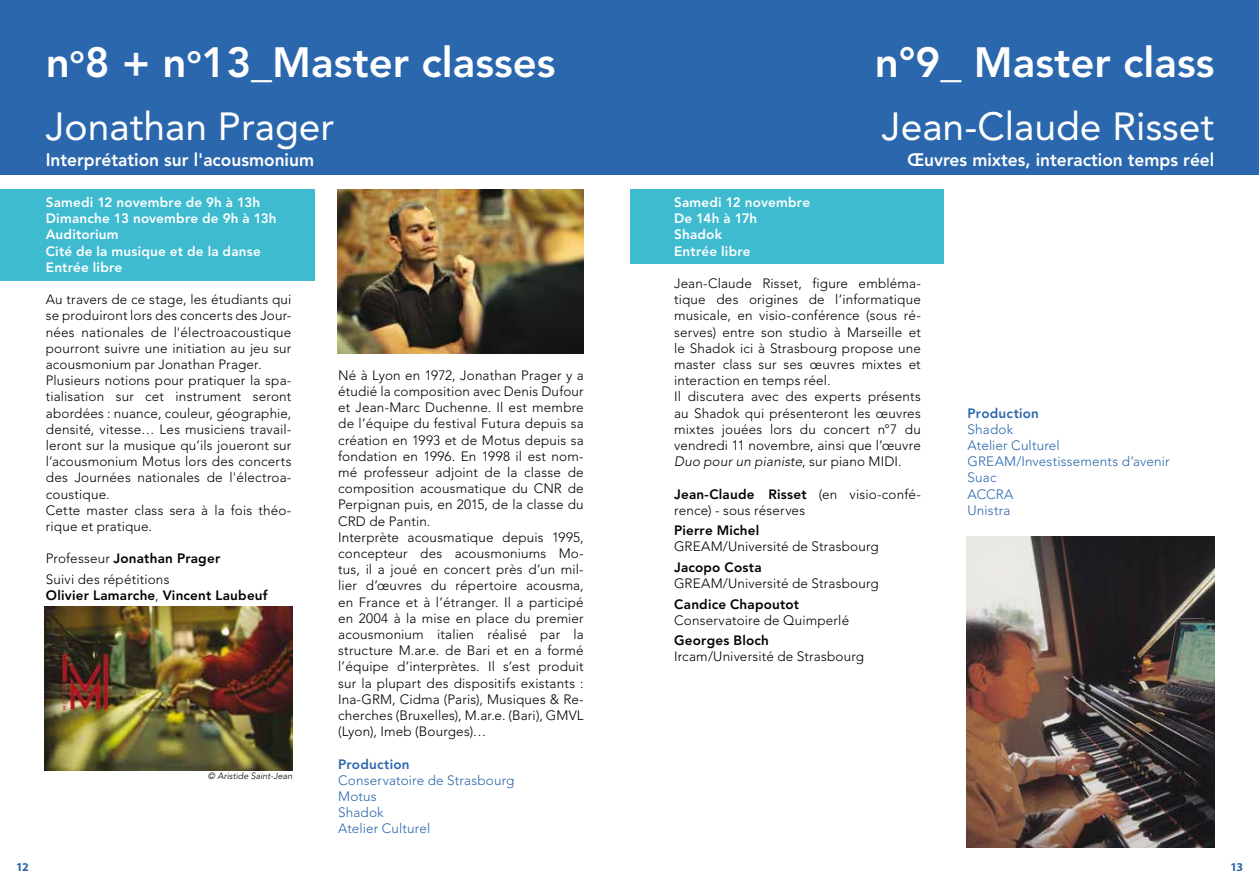
<style>
.page{position:relative;width:1259px;height:893px;background:#fff}
.page>*{position:absolute;margin:0;border:0;box-sizing:border-box;transform-origin:0 0}
.t1{font:800 42px "Avenir";color:#fff}
.t2{font:39px "Avenir";color:#fff}
.t3{font:800 18px "Avenir";color:#fff;scale:.96 1}
.t4{font:300 13.5px/16.2px "Avenir";letter-spacing:.01em;color:#000}
.t5{font:800 13.5px/16.2px "Avenir";letter-spacing:.015em;color:#fff}
.t6{font:300 13.5px/16.2px "Avenir";letter-spacing:.01em;color:#2b67ac}
.t7{font:800 13.5px "Avenir";letter-spacing:.015em;color:#000}
.t8{font:800 13.5px "Avenir";letter-spacing:.015em;color:#2b67ac}
.t9{font:700 12px "Myriad Pro";color:#2b67ac}
.t10{font:italic 300 9px "Avenir";color:#000}
.s1{font-weight:800}
.s2{font-weight:300}
.s3{font-style:italic}
</style>
<div class="page">
<div style="left:631px;top:189px;width:313px;height:75px;background:#3fbbd0"></div>
<div style="left:629px;top:0;width:630px;height:174px;background:#2b67ac"></div>
<div style="left:0;top:189px;width:315px;height:92px;background:#3fbbd0"></div>
<div style="left:0;top:0;width:629px;height:174px;background:#2b67ac"></div>
<img style="left:337px;top:189px;width:247px;height:164px">
<img style="left:45px;top:607px;width:247px;height:164px">
<img style="left:966px;top:536px;width:248px;height:312px">
<h1 class="t1" style="left:46px;top:37px;width:511px">n<sup>o</sup>8 + n<sup>o</sup>13_Master classes</h1>
<h2 class="t2" style="left:46px;top:104px;width:290px">Jonathan Prager</h2>
<h3 class="t3" style="left:46px;top:149px;width:281px">Interprétation sur l'acousmonium</h3>
<p class="t5" style="left:46px;top:194px;width:232px">Samedi 12 novembre de 9h à 13h<br>Dimanche 13 novembre de 9h à 13h<br>Auditorium<br>Cité de la musique et de la danse<br>Entrée libre</p>
<p class="t4" style="left:46px;top:291px;width:247px">Au travers de ce stage, les étudiants qui se produiront lors des concerts des Jour&shy;nées nationales de l'électroacoustique pourront suivre une initiation au jeu sur acousmonium par Jonathan Prager.<br>Plusieurs notions pour pratiquer la spa&shy;tialisation sur cet instrument seront abordées : nuance, couleur, géographie, densité, vitesse… Les musiciens travail&shy;leront sur la musique qu’ils joueront sur l’acousmonium Motus lors des concerts des Journées nationales de l'électroa&shy;coustique.<br>Cette master class sera à la fois théo&shy;rique et pratique.</p>
<p class="t4" style="left:46px;top:548px;width:176px;line-height:20.4px">Professeur <span class="s1">Jonathan Prager<br></span>Suivi des répétitions</p>
<p class="t7" style="left:46px;top:587px;width:223px">Olivier Lamarche<span class="s2">,</span> Vincent Laubeuf</p>
<p class="t10" style="left:208px;top:771px;width:86px">© Aristide Saint-Jean</p>
<p class="t4" style="left:338px;top:367px;width:247px">Né à Lyon en 1972, Jonathan Prager y a étudié la composition avec Denis Dufour et Jean-Marc Duchenne. Il est membre de l’équipe du festival Futura depuis sa création en 1993 et de Motus depuis sa fondation en 1996. En 1998 il est nom&shy;mé professeur adjoint de la classe de composition acousmatique du CNR de Perpignan puis, en 2015, de la classe du CRD de Pantin.<br>Interprète acousmatique depuis 1995, concepteur des acousmoniums Mo&shy;tus, il a joué en concert près d’un mil&shy;lier d’œuvres du répertoire acousma, en France et à l’étranger. Il a participé en 2004 à la mise en place du premier acousmonium italien réalisé par la structure M.ar.e. de Bari et en a formé l’équipe d’interprètes. Il s’est produit sur la plupart des dispositifs existants :<br>Ina-GRM, Cidma (Paris), Musiques &amp; Re&shy;cherches (Bruxelles), M.ar.e. (Bari), GMVL (Lyon), Imeb (Bourges)…</p>
<p class="t8" style="left:338px;top:756px;width:73px">Production</p>
<p class="t6" style="left:338px;top:772px;width:178px">Conservatoire de Strasbourg<br>Motus<br>Shadok<br>Atelier Culturel</p>
<h1 class="t1" style="left:874px;top:37px;width:341px">n°9_ Master class</h1>
<h2 class="t2" style="left:882px;top:104px;width:334px">Jean-Claude Risset</h2>
<h3 class="t3" style="left:907px;top:149px;width:322px">Œuvres mixtes, interaction temps réel</h3>
<p class="t5" style="left:674px;top:194px;width:137px">Samedi 12 novembre<br>De 14h à 17h<br>Shadok<br>Entrée libre</p>
<p class="t4" style="left:674px;top:275px;width:248px">Jean-Claude Risset, figure embléma&shy;tique des origines de l’informatique musicale, en visio-conférence (sous ré&shy;serves) entre son studio à Marseille et le Shadok ici à Strasbourg propose une master class sur ses œuvres mixtes et interaction en temps réel.<br>Il discutera avec des experts présents au Shadok qui présenteront les œuvres mixtes jouées lors du concert n°7 du vendredi 11 novembre, ainsi que l’œuvre <span class="s3">Duo pour un pianiste</span>, sur piano MIDI.</p>
<p class="t4" style="left:674px;top:486px;width:248px"><span class="s1">Jean-Claude Risset</span> (en visio-confé&shy;rence) - sous réserves</p>
<p class="t7" style="left:674px;top:522px;width:87px">Pierre Michel</p>
<p class="t4" style="left:674px;top:539px;width:206px">GREAM/Université de Strasbourg</p>
<p class="t7" style="left:674px;top:559px;width:89px">Jacopo Costa</p>
<p class="t4" style="left:674px;top:575px;width:206px">GREAM/Université de Strasbourg</p>
<p class="t7" style="left:674px;top:596px;width:126px">Candice Chapoutot</p>
<p class="t4" style="left:674px;top:612px;width:176px">Conservatoire de Quimperlé</p>
<p class="t7" style="left:674px;top:632px;width:96px">Georges Bloch</p>
<p class="t4" style="left:674px;top:649px;width:191px">Ircam/Université de Strasbourg</p>
<p class="t8" style="left:967px;top:405px;width:73px">Production</p>
<p class="t6" style="left:967px;top:421px;width:203px">Shadok<br>Atelier Culturel<br>GREAM/Investissements d’avenir<br>Suac<br>ACCRA<br>Unistra</p>
<p class="t9" style="left:16px;top:860px;width:14px">12</p>
<p class="t9" style="left:1230px;top:860px;width:14px">13</p>
</div>
